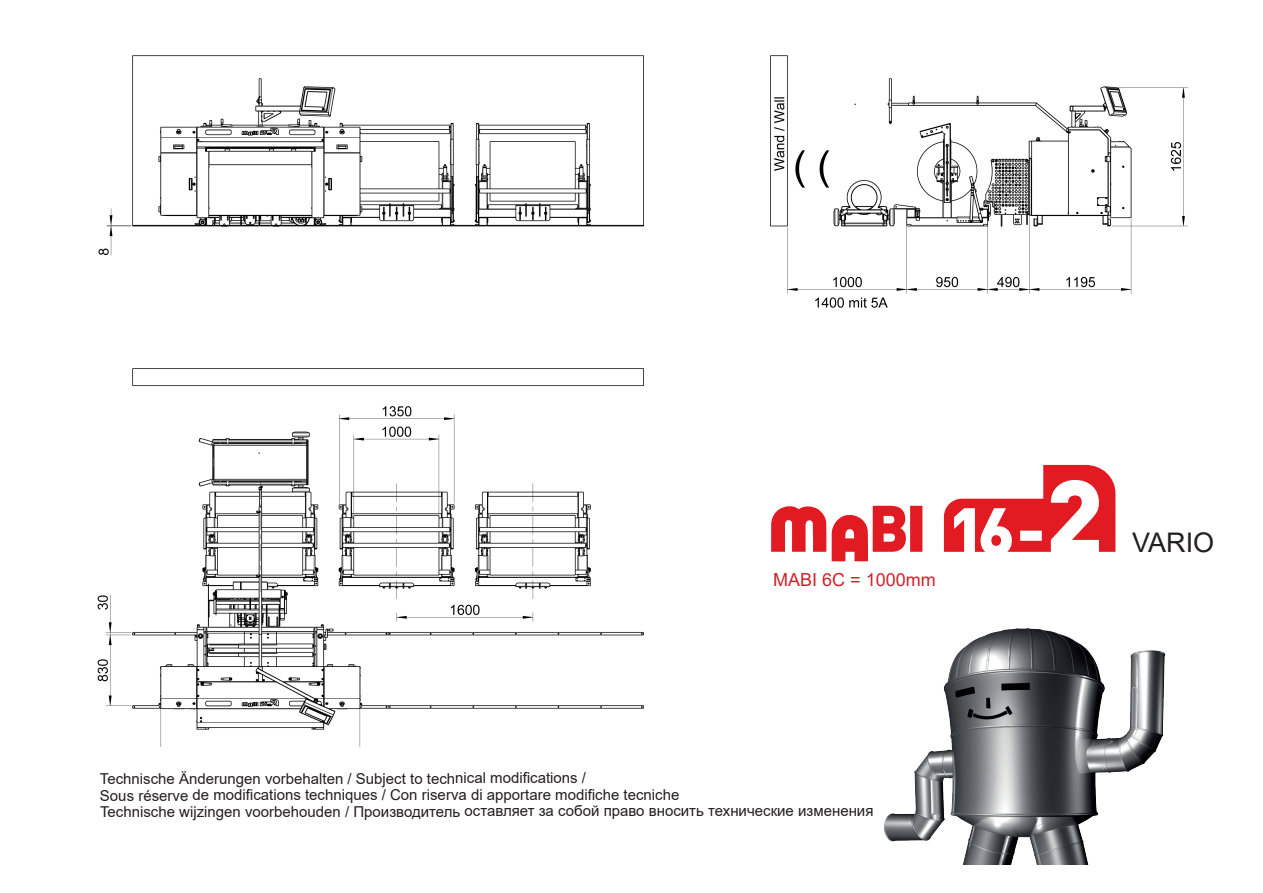
<style>
.page{position:relative;width:1263px;height:893px;background:#fff}
.page>*{position:absolute;margin:0;border:0;box-sizing:border-box;transform-origin:0 0}
.t1{font:27px "Arial";color:#231f20}
.t2{font:18px "Arial";color:#d1232a}
.t3{font:15px "Arial";color:#231f20}
</style>
<div class="page">
<img style="left:97px;top:55px;width:1091px;height:691px">
<svg style="left:771px;top:505px;width:151px;height:56px"></svg>
<svg style="left:944px;top:465px;width:171px;height:87px"></svg>
<img style="left:771px;top:600px;width:417px;height:264px">
<p class="t2" style="left:773px;top:568px;width:164px">MABI 6C = 1000mm</p>
<p class="t3" style="left:100px;top:768px;width:488px">Technische Änderungen vorbehalten / Subject to technical modifications /</p>
<p class="t3" style="left:100px;top:784px;width:581px">Sous réserve de modifications techniques / Con riserva di apportare modifiche tecniche</p>
<p class="t3" style="left:100px;top:801px;width:775px">Technische wijzingen voorbehouden / Производитель оставляет за собой право вносить технические изменения</p>
<p class="t1" style="left:1132px;top:524px;width:84px">VARIO</p>
</div>
